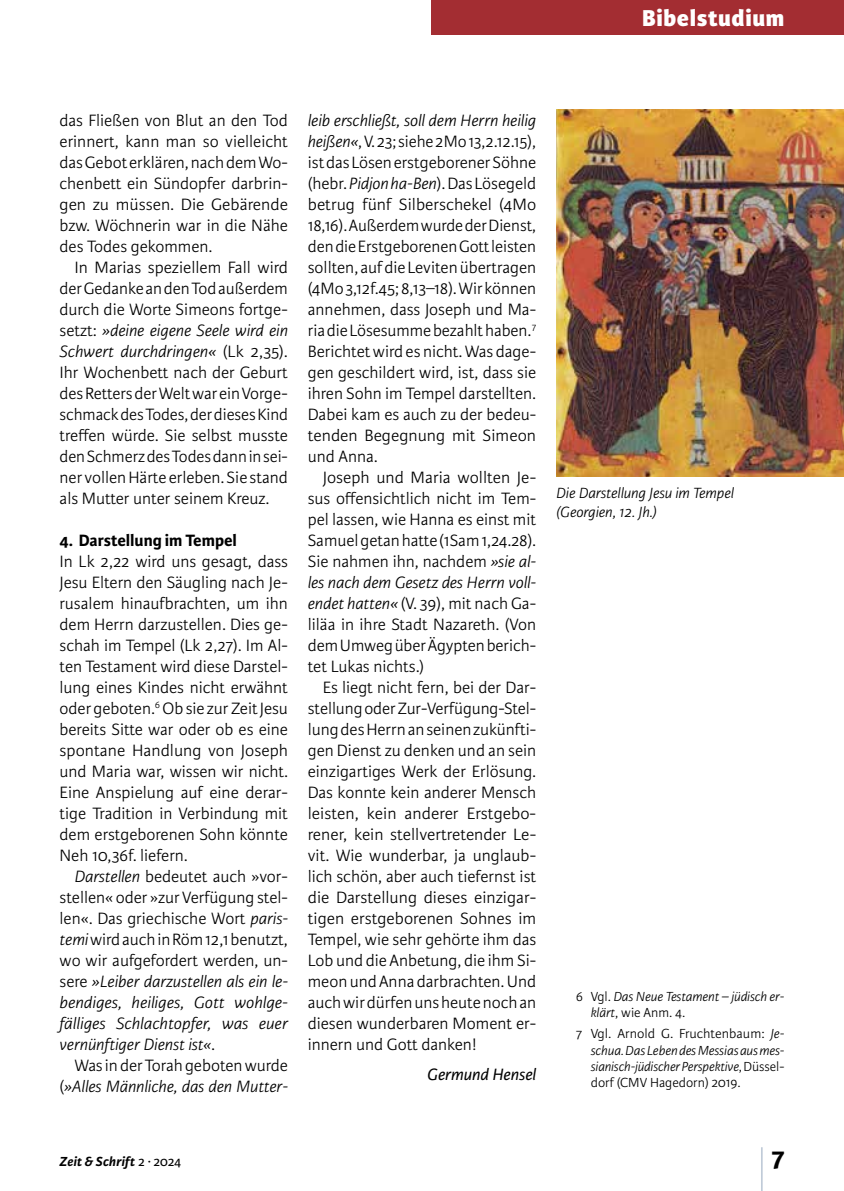
<style>
.page{position:relative;width:844px;height:1191px;background:#fff}
.page>*{position:absolute;margin:0;border:0;box-sizing:border-box;transform-origin:0 0}
.t1{font:300 59.5px "Karmina Sans Basic";color:#9aacc1;scale:.29 1}
.t2{font:700 28px "Karmina Sans Basic";color:#000}
.t3{font:800 24.5px "Karmina Sans Basic";letter-spacing:.025em;color:#fff}
.t4{font:300 17.5px/21px "Karmina Sans Basic";color:#000;text-align:justify}
.t5{font:italic 300 17.5px/21px "Karmina Sans Basic";color:#000;text-align:justify}
.t6{font:700 17.5px "Karmina Sans Basic";color:#000}
.t7{font:italic 17.5px "Karmina Sans Basic";color:#000}
.t8{font:italic 300 15.75px/18.9px "Karmina Sans Basic";color:#000}
.t9{font:italic 300 14px/16.1px "Karmina Sans Basic";color:#000}
.t10{font:italic 700 14px "Karmina Sans Basic";letter-spacing:.015em;color:#000}
.s1{font-style:italic}
.s2{font-style:normal}
.s3{font-weight:400;font-style:normal}
</style>
<div class="page">
<div style="left:432px;top:0;width:411px;height:35px;background:#a32d32"></div>
<img style="left:556px;top:109px;width:287px;height:367px">
<h3 class="t3" style="left:642px;top:4px;width:144px">Bibelstudium</h3>
<p class="t4" style="left:60px;top:110px;width:230px">das Fließen von Blut an den Tod erinnert, kann man so vielleicht das Gebot erklären, nach dem Wo&shy;chenbett ein Sündopfer darbrin&shy;gen zu müssen. Die Gebärende bzw. Wöchnerin war in die Nähe des Todes gekommen.</p>
<p class="t4" style="left:60px;top:257px;width:230px;text-indent:15px">In Marias speziellem Fall wird der Gedanke an den Tod außerdem durch die Worte Simeons fortge&shy;setzt: <span class="s1">»deine eigene Seele wird ein Schwert durchdringen«</span> (Lk 2,35).<br>Ihr Wochenbett nach der Geburt des Retters der Welt war ein Vorge&shy;schmack des Todes, der dieses Kind treffen würde. Sie selbst musste den Schmerz des Todes dann in sei&shy;ner vollen Härte erleben. Sie stand als Mutter unter seinem Kreuz.</p>
<p class="t6" style="left:60px;top:530px;width:179px">4. Darstellung im Tempel</p>
<p class="t4" style="left:60px;top:551px;width:230px">In Lk 2,22 wird uns gesagt, dass Jesu Eltern den Säugling nach Je&shy;rusalem hinaufbrachten, um ihn dem Herrn darzustellen. Dies ge&shy;schah im Tempel (Lk 2,27). Im Al&shy;ten Testament wird diese Darstel&shy;lung eines Kindes nicht erwähnt oder geboten.<sup>6</sup> Ob sie zur Zeit Jesu bereits Sitte war oder ob es eine spontane Handlung von Joseph und Maria war, wissen wir nicht.<br>Eine Anspielung auf eine derar&shy;tige Tradition in Verbindung mit dem erstgeborenen Sohn könnte Neh 10,36f. liefern.</p>
<p class="t5" style="left:60px;top:866px;width:230px;text-indent:15px">Darstellen <span class="s2">bedeutet auch »vor&shy;stellen« oder »zur Verfügung stel&shy;len«. Das griechische Wort</span> paris&shy;temi <span class="s2">wird auch in Röm 12,1 benutzt, wo wir aufgefordert werden, un&shy;sere</span> »Leiber darzustellen als ein le&shy;bendiges, heiliges, Gott wohlge&shy;fälliges Schlachtopfer, was euer vernünftiger Dienst ist«<span class="s2">.</span></p>
<p class="t5" style="left:60px;top:1055px;width:230px;text-align:right"><span class="s2">Was in der Torah geboten wurde (</span>»Alles Männliche, das den Mutter-</p>
<p class="t4" style="left:308px;top:110px;width:230px"><span class="s1">leib erschließt, soll dem Herrn heilig heißen«</span>, V.23; siehe 2Mo 13,2.12.15), ist das Lösen erstgeborener Söhne (hebr. <span class="s1">Pidjon ha-Ben</span>). Das Lösegeld betrug fünf Silberschekel (4Mo 18,16). Außerdem wurde der Dienst, den die Erstgeborenen Gott leisten sollten, auf die Leviten übertragen (4Mo 3,12f.45; 8,13–18). Wir können annehmen, dass Joseph und Ma&shy;ria die Lösesumme bezahlt haben.<sup>7<br></sup>Berichtet wird es nicht. Was dage&shy;gen geschildert wird, ist, dass sie ihren Sohn im Tempel darstellten.<br>Dabei kam es auch zu der bedeu&shy;tenden Begegnung mit Simeon und Anna.</p>
<p class="t4" style="left:308px;top:467px;width:230px;text-indent:15px">Joseph und Maria wollten Je&shy;sus offensichtlich nicht im Tem&shy;pel lassen, wie Hanna es einst mit Samuel getan hatte (1Sam 1,24.28).<br>Sie nahmen ihn, nachdem <span class="s1">»sie al&shy;les nach dem Gesetz des Herrn voll&shy;endet hatten«</span> (V. 39), mit nach Ga&shy;liläa in ihre Stadt Nazareth. (Von dem Umweg über Ägypten berich&shy;tet Lukas nichts.)</p>
<p class="t4" style="left:308px;top:677px;width:230px;text-indent:15px">Es liegt nicht fern, bei der Dar&shy;stellung oder Zur-Verfügung-Stel&shy;lung des Herrn an seinen zukünfti&shy;gen Dienst zu denken und an sein einzigartiges Werk der Erlösung.<br>Das konnte kein anderer Mensch leisten, kein anderer Erstgebo&shy;rener, kein stellvertretender Le&shy;vit. Wie wunderbar, ja unglaub&shy;lich schön, aber auch tiefernst ist die Darstellung dieses einzigar&shy;tigen erstgeborenen Sohnes im Tempel, wie sehr gehörte ihm das Lob und die Anbetung, die ihm Si&shy;meon und Anna darbrachten. Und auch wir dürfen uns heute noch an diesen wunderbaren Moment er&shy;innern und Gott danken!</p>
<p class="t7" style="left:427px;top:1065px;width:110px">Germund Hensel</p>
<p class="t8" style="left:556px;top:484px;width:179px">Die Darstellung Jesu im Tempel (Georgien, 12. Jh.)</p>
<p class="t9" style="left:590px;top:989px;width:195px;text-indent:-15px"><span class="s2">6 Vgl.</span> Das Neue Testament – jüdisch er&shy;klärt<span class="s2">, wie Anm. 4.</span></p>
<p class="t9" style="left:590px;top:1026px;width:195px;text-align:justify;text-indent:-15px"><span class="s2">7 Vgl. Arnold G. Fruchtenbaum:</span> Je&shy;schua. Das Leben des Messias aus mes&shy;sianisch-jüdischer Perspektive<span class="s2">, Düssel&shy;dorf (CMV Hagedorn) 2019.</span></p>
<h1 class="t1" style="left:759px;top:1140px;width:17px">|</h1>
<p class="t10" style="left:60px;top:1153px;width:123px">Zeit &amp; Schrift <span class="s3">2 ∙ 2024</span></p>
<h2 class="t2" style="left:771px;top:1141px;width:14px">7</h2>
</div>
